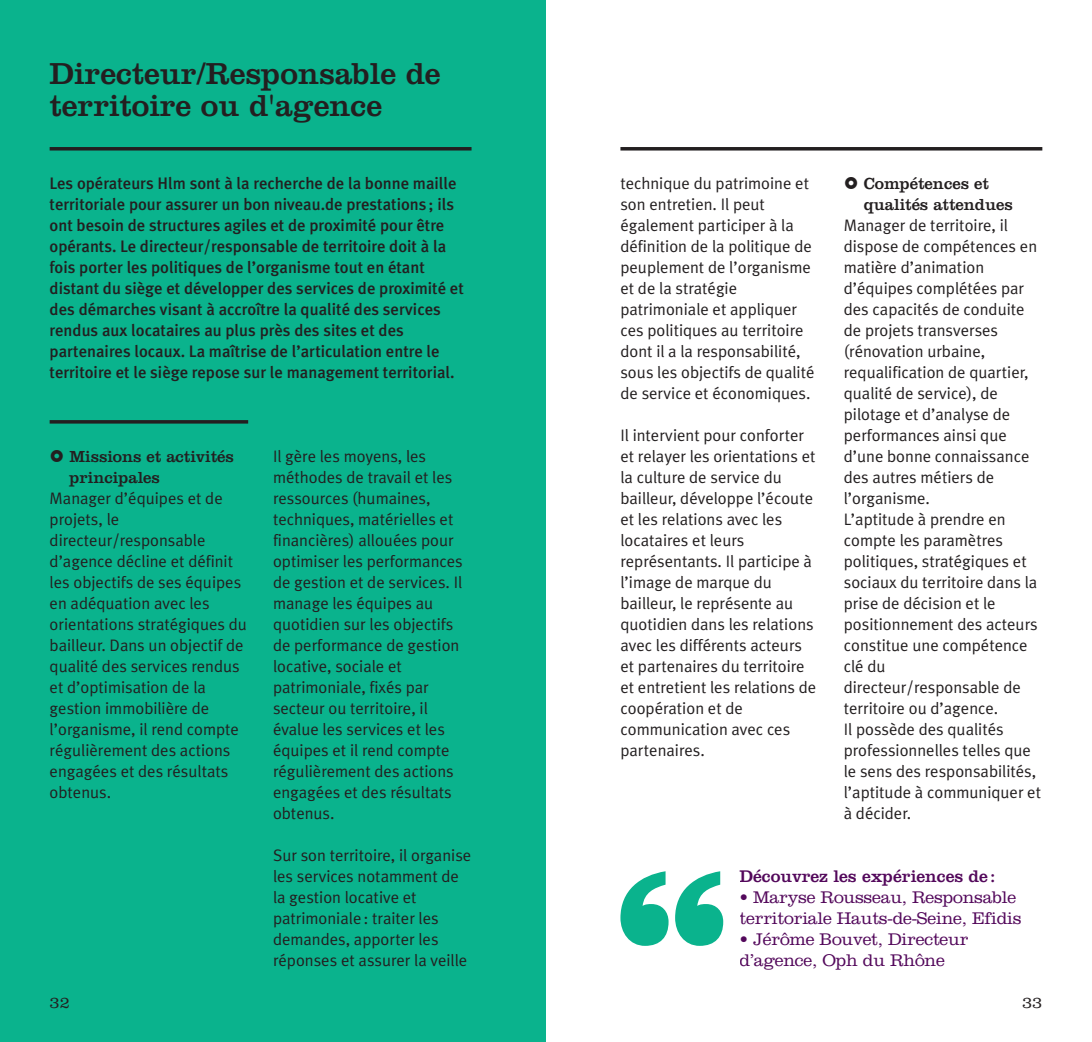
<style>
.page{position:relative;width:1092px;height:1042px;background:#fff}
.page>*{position:absolute;margin:0;border:0;box-sizing:border-box;transform-origin:0 0}
.t1{font:31.5px/31.5px "Clarendon";color:#231f20}
.t2{font:300 17.5px/21px "Clarendon";letter-spacing:-.01em;color:#53085b}
.t3{font:17.5px "Clarendon";color:#53085b}
.t4{font:16.62px/21px "Meta Plus Normal";color:#231f20}
.t5{font:500 16.62px/21px "Meta Plus";color:#231f20}
.t6{font:16.62px/21px "Clarendon";color:#231f20}
.t7{font:300 16.62px "Clarendon";color:#231f20}
</style>
<div class="page">
<div style="left:0;top:0;width:546px;height:1042px;background:#0ab38d"></div>
<svg style="left:620px;top:147px;width:422px;height:4px;background:#3d3a3b"></svg>
<svg style="left:50px;top:147px;width:421px;height:4px;background:#1f302d"></svg>
<svg style="left:50px;top:420px;width:198px;height:4px"></svg>
<svg style="left:620px;top:871px;width:48px;height:75px"></svg>
<svg style="left:675px;top:871px;width:48px;height:75px"></svg>
<h1 class="t1" style="left:50px;top:62px;width:392px">Directeur/Responsable de territoire ou d'agence</h1>
<p class="t5" style="left:50px;top:173px;width:416px">Les opérateurs Hlm sont à la recherche de la bonne maille territoriale pour assurer un bon niveau.de prestations ; ils ont besoin de structures agiles et de proximité pour être opérants. Le directeur/responsable de territoire doit à la fois porter les politiques de l’organisme tout en étant distant du siège et développer des services de proximité et des démarches visant à accroître la qualité des services rendus aux locataires au plus près des sites et des partenaires locaux. La maîtrise de l’articulation entre le territoire et le siège repose sur le management territorial.</p>
<p class="t6" style="left:69px;top:448px;width:166px">Missions et activités principales</p>
<p class="t4" style="left:50px;top:488px;width:199px">Manager d’équipes et de projets, le directeur/responsable d’agence décline et définit les objectifs de ses équipes en adéquation avec les orientations stratégiques du bailleur. Dans un objectif de qualité des services rendus et d’optimisation de la gestion immobilière de l’organisme, il rend compte régulièrement des actions engagées et des résultats obtenus.</p>
<p class="t7" style="left:50px;top:997px;width:22px">32</p>
<p class="t4" style="left:273px;top:446px;width:191px">Il gère les moyens, les méthodes de travail et les ressources (humaines, techniques, matérielles et financières) allouées pour optimiser les performances de gestion et de services. Il manage les équipes au quotidien sur les objectifs de performance de gestion locative, sociale et patrimoniale, fixés par secteur ou territoire, il évalue les services et les équipes et il rend compte régulièrement des actions engagées et des résultats obtenus.</p>
<p class="t4" style="left:273px;top:845px;width:200px">Sur son territoire, il organise les services notamment de la gestion locative et patrimoniale: traiter les demandes, apporter les réponses et assurer la veille</p>
<p class="t4" style="left:620px;top:173px;width:195px">technique du patrimoine et son entretien. Il peut également participer à la définition de la politique de peuplement de l’organisme et de la stratégie patrimoniale et appliquer ces politiques au territoire dont il a la responsabilité, sous les objectifs de qualité de service et économiques.</p>
<p class="t4" style="left:620px;top:425px;width:197px">Il intervient pour conforter et relayer les orientations et la culture de service du bailleur, développe l’écoute et les relations avec les locataires et leurs représentants. Il participe à l’image de marque du bailleur, le représente au quotidien dans les relations avec les différents acteurs et partenaires du territoire et entretient les relations de coopération et de communication avec ces partenaires.</p>
<p class="t6" style="left:863px;top:175px;width:151px">Compétences et qualités attendues</p>
<p class="t4" style="left:843px;top:215px;width:199px">Manager de territoire, il dispose de compétences en matière d’animation d’équipes complétées par des capacités de conduite de projets transverses (rénovation urbaine, requalification de quartier, qualité de service), de pilotage et d’analyse de performances ainsi que d’une bonne connaissance des autres métiers de l’organisme.<br>L’aptitude à prendre en compte les paramètres politiques, stratégiques et sociaux du territoire dans la prise de décision et le positionnement des acteurs constitue une compétence clé du directeur/responsable de territoire ou d’agence.<br>Il possède des qualités professionnelles telles que le sens des responsabilités, l’aptitude à communiquer et à décider.</p>
<p class="t3" style="left:739px;top:870px;width:257px">Découvrez les expériences de :</p>
<p class="t2" style="left:739px;top:889px;width:283px">• Maryse Rousseau, Responsable territoriale Hauts-de-Seine, Efidis</p>
<p class="t2" style="left:739px;top:931px;width:230px">• Jérôme Bouvet, Directeur d’agence, Oph du Rhône</p>
<p class="t7" style="left:1021px;top:997px;width:22px">33</p>
</div>
